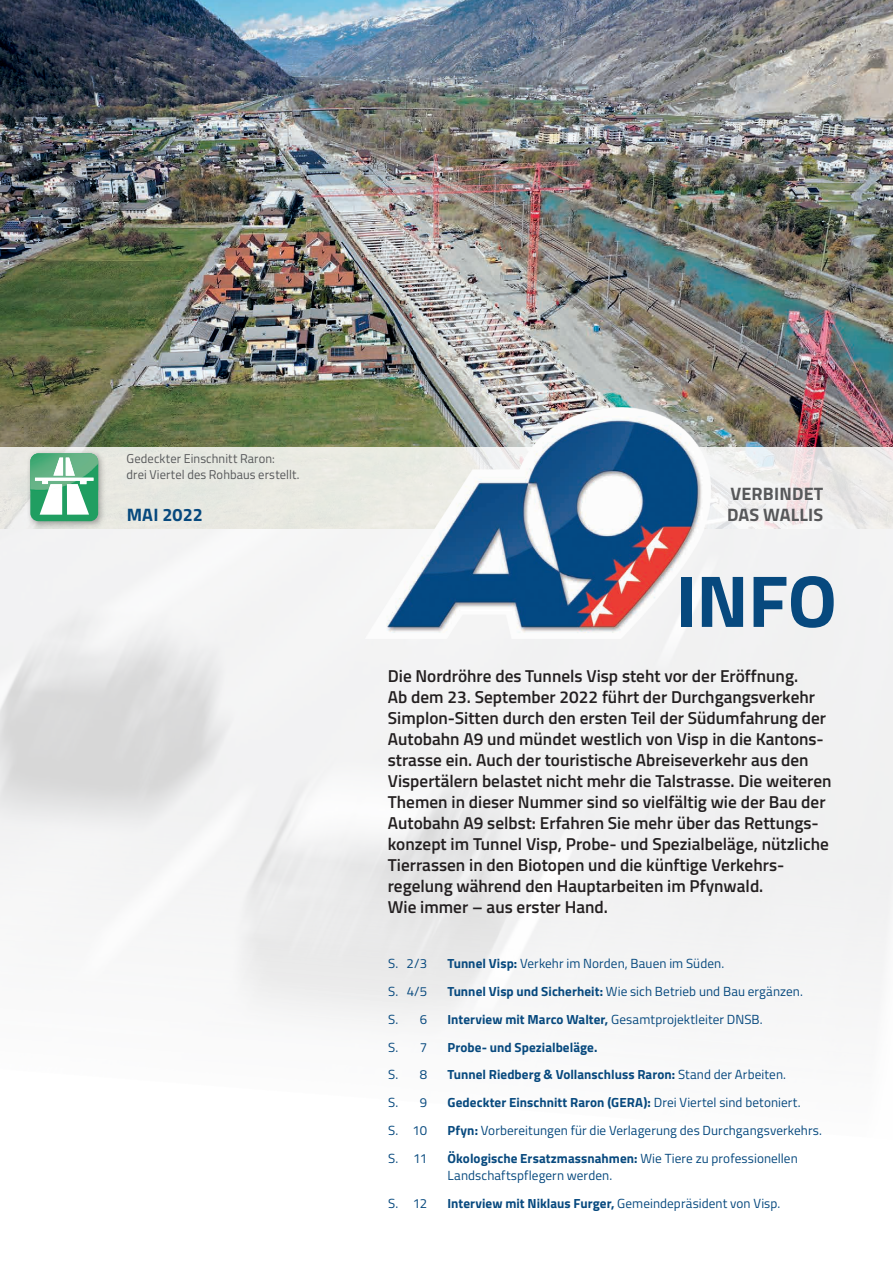
<style>
.page{position:relative;width:893px;height:1263px;background:#fff}
.page>*{position:absolute;margin:0;border:0;box-sizing:border-box;transform-origin:0 0}
.t1{font:700 73.5px "Titillium";color:#07497e}
.t2{font:700 18px/21px "Titillium";letter-spacing:.01em;color:#57585a}
.t3{font:700 18px "Titillium";color:#07497e}
.t4{font:600 17.25px/21px "Titillium";color:#231f20}
.t5{font:13.2px/17.2px "Titillium";letter-spacing:.005em;color:#07497e}
.t6{font:700 13.2px "Titillium";letter-spacing:.005em;color:#07497e}
.t7{font:12.75px/16.5px "Titillium";letter-spacing:.005em;color:#57585a}
.t8{font:12.75px "Titillium";letter-spacing:.01em;color:#c8c9c8}
.s1{font-weight:700}
.s2{font-weight:400}
</style>
<div class="page">
<img style="left:0;top:0;width:893px;height:723px">
<svg style="left:0;top:723px;width:893px;height:303px"></svg>
<svg style="left:0;top:447px;width:893px;height:81px;background:#eae9e5"></svg>
<img style="left:353px;top:399px;width:369px;height:247px">
<div style="left:27px;top:450px;width:80px;height:80px;background:#231f20;opacity:.35"></div>
<div style="left:30px;top:453px;width:68px;height:68px;background:#209e61;border-radius:8px"></div>
<img style="left:30px;top:453px;width:5px;height:38px">
<svg style="left:35px;top:453px;width:63px;height:62px"></svg>
<p class="t7" style="left:127px;top:449px;width:174px">Gedeckter Einschnitt Raron:<br>drei Viertel des Rohbaus erstellt.</p>
<p class="t3" style="left:127px;top:501px;width:78px">MAI 2022</p>
<p class="t8" style="left:463px;top:374px;width:55px">Visp West</p>
<p class="t2" style="left:727px;top:482px;width:98px">VERBINDET<br>DAS WALLIS</p>
<h1 class="t1" style="left:675px;top:545px;width:163px">INFO</h1>
<p class="t4" style="left:388px;top:665px;width:445px">Die Nordröhre des Tunnels Visp steht vor der Eröffnung.<br>Ab dem 23. September 2022 führt der Durchgangsverkehr Simplon-Sitten durch den ersten Teil der Südumfahrung der Autobahn A9 und mündet westlich von Visp in die Kantons&shy;strasse ein. Auch der touristische Abreiseverkehr aus den Vispertälern belastet nicht mehr die Talstrasse. Die weiteren Themen in dieser Nummer sind so vielfältig wie der Bau der Autobahn A9 selbst: Erfahren Sie mehr über das Rettungs&shy;konzept im Tunnel Visp, Probe- und Spezialbeläge, nützliche Tierrassen in den Biotopen und die künftige Verkehrs&shy;regelung während den Hauptarbeiten im Pfynwald.<br>Wie immer – aus erster Hand.</p>
<p class="t5" style="left:388px;top:954px;width:41px">S. 2/3</p>
<p class="t5" style="left:448px;top:954px;width:278px"><span class="s1">Tunnel Visp:</span> Verkehr im Norden, Bauen im Süden.</p>
<p class="t5" style="left:388px;top:982px;width:41px">S. 4/5</p>
<p class="t5" style="left:447px;top:982px;width:357px"><span class="s1">Tunnel Visp und Sicherheit:</span> Wie sich Betrieb und Bau ergänzen.</p>
<p class="t5" style="left:388px;top:1010px;width:41px">S. 6</p>
<p class="t6" style="left:448px;top:1009px;width:317px">Interview mit Marco Walter, <span class="s2">Gesamtprojektleiter DNSB.</span></p>
<p class="t5" style="left:388px;top:1037px;width:41px">S. 7</p>
<p class="t6" style="left:448px;top:1037px;width:151px">Probe- und Spezialbeläge.</p>
<p class="t5" style="left:388px;top:1065px;width:41px">S. 8</p>
<p class="t6" style="left:448px;top:1065px;width:340px">Tunnel Riedberg &amp; Vollanschluss Raron: <span class="s2">Stand der Arbeiten.</span></p>
<p class="t5" style="left:388px;top:1093px;width:41px">S. 9</p>
<p class="t6" style="left:448px;top:1092px;width:355px">Gedeckter Einschnitt Raron (GERA): <span class="s2">Drei Viertel sind betoniert.</span></p>
<p class="t5" style="left:388px;top:1121px;width:41px">S. 10</p>
<p class="t5" style="left:448px;top:1121px;width:376px"><span class="s1">Pfyn:</span> Vorbereitungen für die Verlagerung des Durchgangsverkehrs.</p>
<p class="t5" style="left:388px;top:1149px;width:41px">S. 11</p>
<p class="t5" style="left:447px;top:1149px;width:352px"><span class="s1">Ökologische Ersatzmassnahmen:</span> Wie Tiere zu professionellen<br>Landschaftspflegern werden.</p>
<p class="t5" style="left:388px;top:1194px;width:41px">S. 12</p>
<p class="t6" style="left:448px;top:1193px;width:334px">Interview mit Niklaus Furger, <span class="s2">Gemeindepräsident von Visp.</span></p>
</div>
